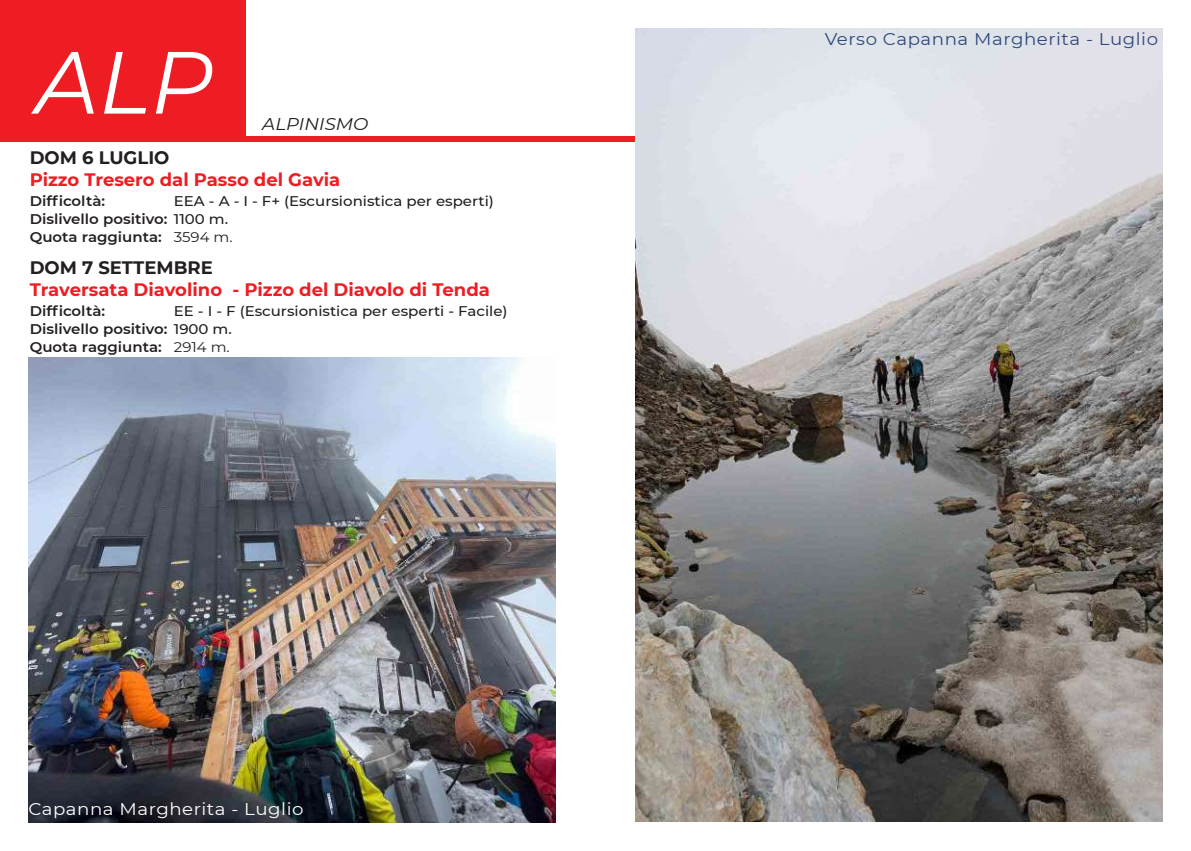
<style>
.page{position:relative;width:1191px;height:851px;background:#fff}
.page>*{position:absolute;margin:0;border:0;box-sizing:border-box;transform-origin:0 0}
.t1{font:italic 88px "Montserrat";color:#fff}
.t2{font:700 18px "Montserrat";color:#ee1d23}
.t3{font:700 18px "Montserrat";color:#231f20}
.t4{font:17px "Montserrat";letter-spacing:.03em;color:#304a7d;scale:1.07 1}
.t5{font:17px "Montserrat";letter-spacing:.03em;color:#fff;scale:1.07 1}
.t6{font:italic 17px "Montserrat";color:#231f20;scale:1.07 1}
.t7{font:500 14px/18px "Montserrat";color:#231f20;scale:1.07 1}
.t8{font:600 14px "Montserrat";color:#231f20;scale:1.07 1}
.s1{font-weight:600}
.s2{font-weight:400}
</style>
<div class="page">
<div style="left:0;top:137px;width:655px;height:5px;background:#ee1d23"></div>
<div style="left:0;top:0;width:245px;height:142px;background:#ee1d23"></div>
<img style="left:28px;top:357px;width:528px;height:465px">
<img style="left:635px;top:28px;width:527px;height:793px">
<h1 class="t1" style="left:35px;top:22px;width:180px">ALP</h1>
<p class="t6" style="left:262px;top:112px;width:101px">ALPINISMO</p>
<p class="t3" style="left:30px;top:145px;width:141px">DOM 6 LUGLIO</p>
<p class="t2" style="left:30px;top:167px;width:312px">Pizzo Tresero dal Passo del Gavia</p>
<p class="t8" style="left:30px;top:191px;width:72px">Difficoltà:</p>
<p class="t7" style="left:30px;top:191px;width:435px;text-indent:144px">EEA - A - I - F+ (Escursionistica per esperti)<br><span class="s1">Dislivello positivo:</span> 1100 m.<br><span class="s1">Quota raggiunta:</span> <span class="s2">3594 m.</span></p>
<p class="t3" style="left:30px;top:255px;width:184px">DOM 7 SETTEMBRE</p>
<p class="t2" style="left:30px;top:277px;width:462px">Traversata Diavolino - Pizzo del Diavolo di Tenda</p>
<p class="t8" style="left:30px;top:301px;width:72px">Difficoltà:</p>
<p class="t7" style="left:30px;top:301px;width:448px;text-indent:144px">EE - I - F (Escursionistica per esperti - Facile)<br><span class="s1">Dislivello positivo:</span> 1900 m.<br><span class="s1">Quota raggiunta:</span> <span class="s2">2914 m.</span></p>
<p class="t5" style="left:28px;top:797px;width:259px">Capanna Margherita - Luglio</p>
<p class="t4" style="left:824px;top:27px;width:313px">Verso Capanna Margherita - Luglio</p>
</div>
